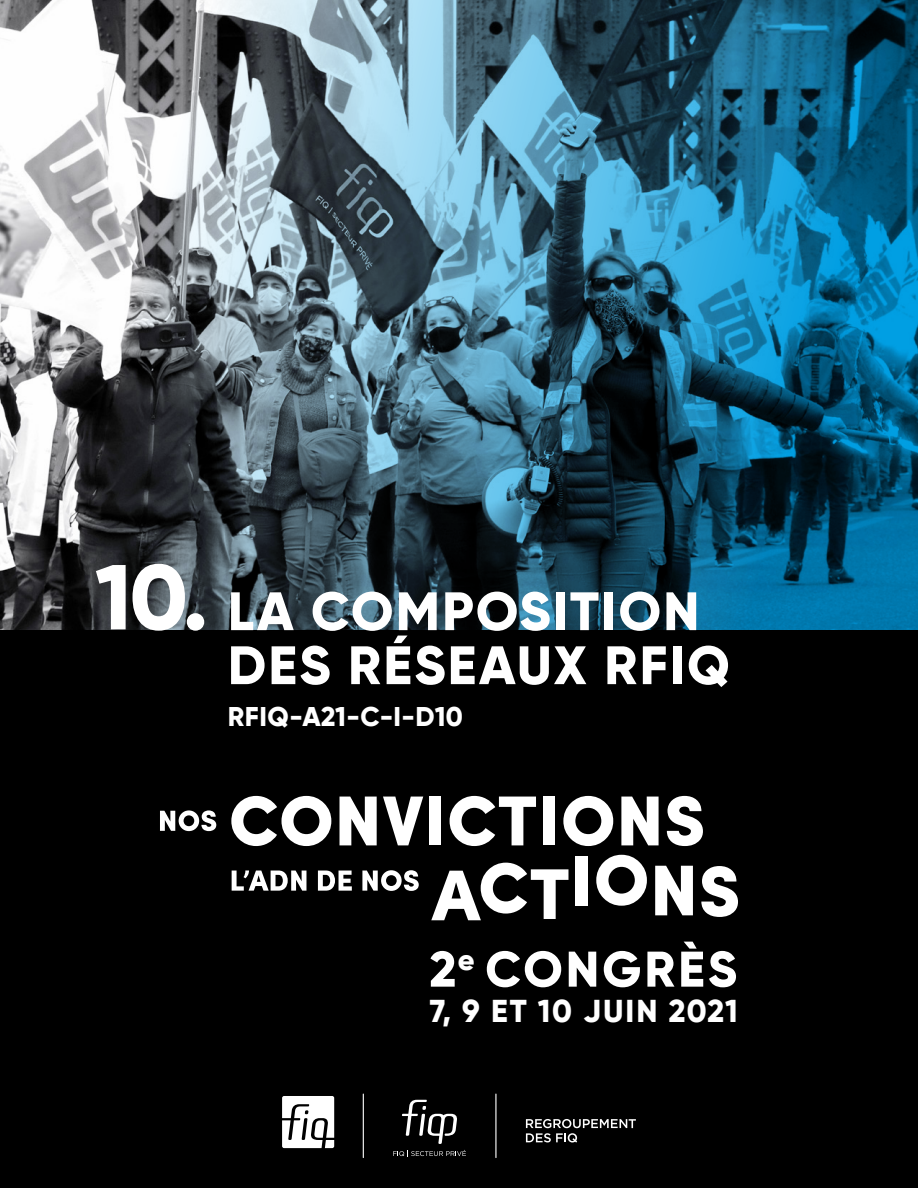
<style>
.page{position:relative;width:918px;height:1188px;background:#fff}
.page>*{position:absolute;margin:0;border:0;box-sizing:border-box;transform-origin:0 0}
.t1{font:800 54px/54px "Gilroy";letter-spacing:.04em;color:#fff}
.t2{font:800 50.1px "Gilroy";letter-spacing:.06em;color:#fff}
.t3{font:800 31.5px "Gilroy";letter-spacing:.055em;color:#fff}
.t4{font:800 27px "Gilroy";letter-spacing:.015em;color:#fff}
.s1{font-size:91.95px}
</style>
<div class="page">
<img style="left:0;top:0;width:918px;height:630px">
<div style="left:0;top:630px;width:918px;height:558px;background:#000"></div>
<svg style="left:160px;top:810px;width:56px;height:21px"></svg>
<div style="left:576px;top:856px;width:12px;height:50px;background:#fff"></div>
<svg style="left:701px;top:866px;width:37px;height:51px"></svg>
<svg style="left:431px;top:863px;width:137px;height:57px"></svg>
<svg style="left:655px;top:866px;width:38px;height:49px"></svg>
<svg style="left:232px;top:870px;width:74px;height:21px"></svg>
<svg style="left:318px;top:871px;width:34px;height:20px"></svg>
<svg style="left:362px;top:870px;width:57px;height:21px"></svg>
<svg style="left:596px;top:855px;width:51px;height:51px"></svg>
<svg style="left:231px;top:796px;width:100px;height:50px"></svg>
<svg style="left:340px;top:797px;width:37px;height:48px"></svg>
<svg style="left:383px;top:797px;width:40px;height:48px"></svg>
<div style="left:430px;top:797px;width:11px;height:48px;background:#fff"></div>
<svg style="left:450px;top:796px;width:86px;height:50px"></svg>
<div style="left:543px;top:797px;width:12px;height:48px;background:#fff"></div>
<svg style="left:563px;top:796px;width:50px;height:50px"></svg>
<svg style="left:621px;top:797px;width:38px;height:48px"></svg>
<svg style="left:667px;top:796px;width:36px;height:50px"></svg>
<svg style="left:393px;top:1150px;width:73px;height:7px"></svg>
<svg style="left:402px;top:1100px;width:55px;height:44px"></svg>
<hr style="left:495px;top:1094px;width:2px;height:64px;background:#fff">
<hr style="left:363px;top:1094px;width:1px;height:64px;background:#fff">
<svg style="left:282px;top:1096px;width:52px;height:52px;background:#d1d1d1"></svg>
<svg style="left:526px;top:1119px;width:110px;height:24px"></svg>
<p class="t1" style="left:228px;top:584px;width:504px;text-indent:-133px"><span class="s1">10.</span> LA COMPOSITION<br>DES RÉSEAUX RFIQ</p>
<p class="t4" style="left:228px;top:699px;width:237px">RFIQ-A21-C-I-D10</p>
<p class="t2" style="left:430px;top:938px;width:309px">2<sup>e</sup> CONGRÈS</p>
<p class="t3" style="left:430px;top:991px;width:310px">7, 9 ET 10 JUIN 2021</p>
</div>
